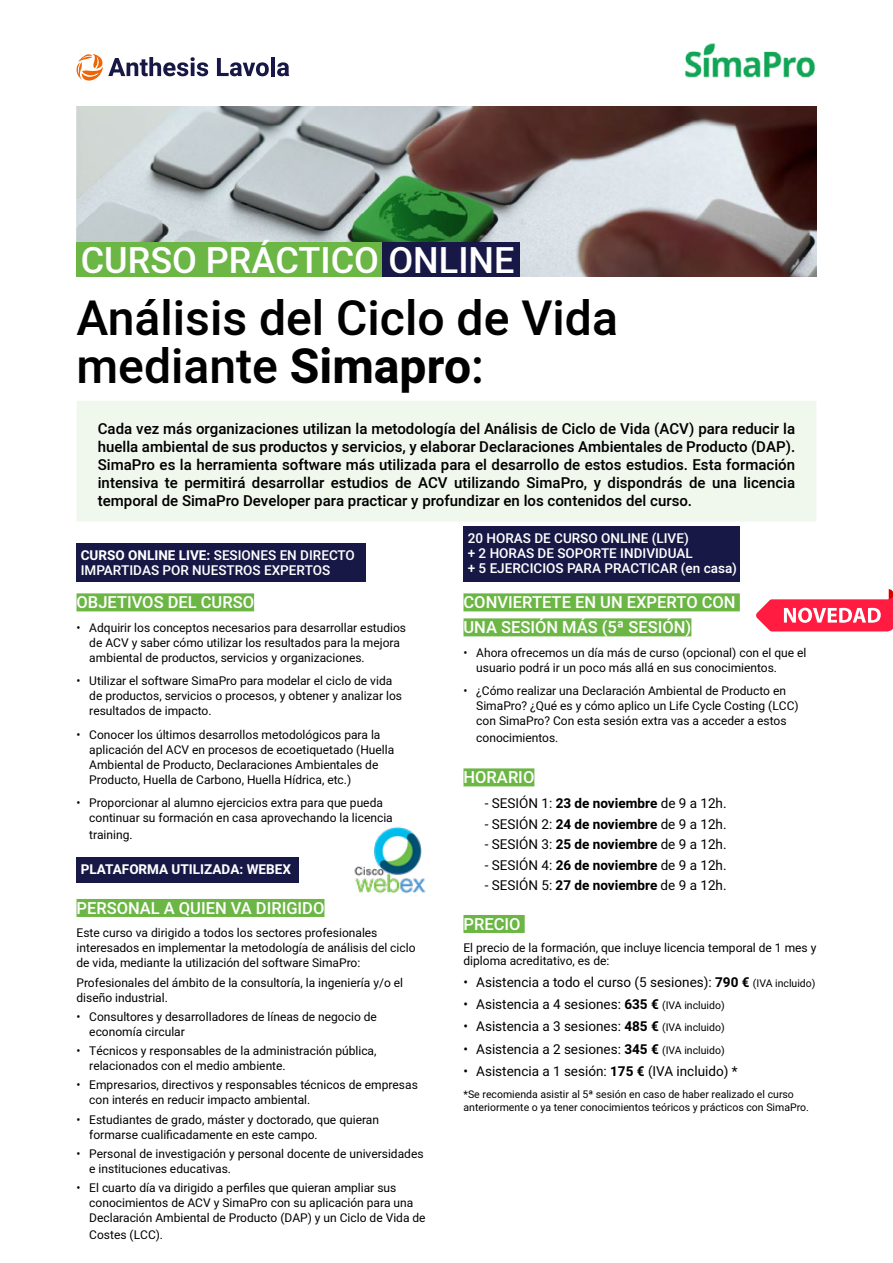
<style>
.page{position:relative;width:893px;height:1263px;background:#fff}
.page>*{position:absolute;margin:0;border:0;box-sizing:border-box;transform-origin:0 0}
.t1{font:500 48px/48px "Heebo";color:#000}
.t2{font:500 36px "Heebo";color:#fff}
.t3{font:500 16.5px/25px "Heebo";color:#fff}
.t4{font:500 15px/18px "Heebo";color:#000;text-align:justify}
.t5{font:13.5px "Heebo";color:#000}
.t6{font:500 13.5px/15px "Heebo";color:#fff}
.t7{font:700 13.5px "Heebo";color:#fff}
.t8{font:12px/15px "Heebo";color:#000}
.t9{font:10.5px/13.5px "Heebo";color:#000}
.s1{font-weight:700}
.s2{font-size:10.5px}
</style>
<div class="page">
<div style="left:463px;top:526px;width:277px;height:56px;background:#171846"></div>
<div style="left:77px;top:857px;width:222px;height:25px;background:#171846"></div>
<div style="left:77px;top:543px;width:289px;height:39px;background:#171846"></div>
<img style="left:77px;top:106px;width:739px;height:170px">
<div style="left:77px;top:242px;width:306px;height:34px;background:#6bb644"></div>
<div style="left:77px;top:401px;width:739px;height:121px;background:#f0f7ec"></div>
<div style="left:77px;top:593px;width:177px;height:18px;background:#6bb644"></div>
<div style="left:77px;top:899px;width:247px;height:18px;background:#6bb644"></div>
<div style="left:463px;top:593px;width:277px;height:18px;background:#6bb644"></div>
<div style="left:463px;top:618px;width:228px;height:18px;background:#6bb644"></div>
<div style="left:463px;top:768px;width:71px;height:18px;background:#6bb644"></div>
<div style="left:463px;top:915px;width:62px;height:18px;background:#6bb644"></div>
<svg style="left:217px;top:58px;width:52px;height:18px"></svg>
<hr style="left:271px;top:57px;width:4px;height:19px;background:#171846">
<svg style="left:277px;top:62px;width:12px;height:14px"></svg>
<svg style="left:76px;top:54px;width:132px;height:27px"></svg>
<svg style="left:756px;top:589px;width:137px;height:42px"></svg>
<div style="left:383px;top:242px;width:137px;height:34px;background:#171846"></div>
<img style="left:354px;top:827px;width:72px;height:67px">
<img style="left:685px;top:43px;width:131px;height:35px">
<h2 class="t2" style="left:81px;top:235px;width:435px">CURSO PRÁCTICO ONLINE</h2>
<h1 class="t1" style="left:77px;top:295px;width:543px">Análisis del Ciclo de Vida mediante <span class="s1">Simapro</span>:</h1>
<p class="t4" style="left:98px;top:419px;width:699px">Cada vez más organizaciones utilizan la metodología del Análisis de Ciclo de Vida (ACV) para reducir la huella ambiental de sus productos y servicios, y elaborar Declaraciones Ambientales de Producto (DAP).<br>SimaPro es la herramienta software más utilizada para el desarrollo de estos estudios. Esta formación intensiva te permitirá desarrollar estudios de ACV utilizando SimaPro, y dispondrás de una licencia temporal de SimaPro Developer para practicar y profundizar en los contenidos del curso.</p>
<p class="t6" style="left:81px;top:548px;width:276px"><span class="s1">CURSO ONLINE LIVE:</span> SESIONES EN DIRECTO<br>IMPARTIDAS POR NUESTROS EXPERTOS</p>
<h3 class="t3" style="left:77px;top:590px;width:179px">OBJETIVOS DEL CURSO</h3>
<p class="t8" style="left:89px;top:620px;width:318px;text-indent:-13px">• Adquirir los conceptos necesarios para desarrollar estudios de ACV y saber cómo utilizar los resultados para la mejora ambiental de productos, servicios y organizaciones.</p>
<p class="t8" style="left:89px;top:674px;width:314px;text-indent:-13px">• Utilizar el software SimaPro para modelar el ciclo de vida de productos, servicios o procesos, y obtener y analizar los resultados de impacto.</p>
<p class="t8" style="left:89px;top:727px;width:306px;text-indent:-13px">• Conocer los últimos desarrollos metodológicos para la aplicación del ACV en procesos de ecoetiquetado (Huella Ambiental de Producto, Declaraciones Ambientales de Producto, Huella de Carbono, Huella Hídrica, etc.)</p>
<p class="t8" style="left:89px;top:796px;width:305px;text-indent:-13px">• Proporcionar al alumno ejercicios extra para que pueda continuar su formación en casa aprovechando la licencia</p>
<p class="t8" style="left:89px;top:827px;width:45px">training.</p>
<p class="t7" style="left:81px;top:860px;width:212px">PLATAFORMA UTILIZADA: WEBEX</p>
<h3 class="t3" style="left:77px;top:896px;width:249px">PERSONAL A QUIEN VA DIRIGIDO</h3>
<p class="t8" style="left:77px;top:926px;width:340px">Este curso va dirigido a todos los sectores profesionales interesados en implementar la metodología de análisis del ciclo de vida, mediante la utilización del software SimaPro:</p>
<p class="t8" style="left:77px;top:975px;width:328px">Profesionales del ámbito de la consultoría, la ingeniería y/o el diseño industrial.</p>
<p class="t8" style="left:89px;top:1009px;width:289px;text-indent:-13px">• Consultores y desarrolladores de líneas de negocio de economía circular</p>
<p class="t8" style="left:89px;top:1043px;width:289px;text-indent:-13px">• Técnicos y responsables de la administración pública, relacionados con el medio ambiente.</p>
<p class="t8" style="left:89px;top:1078px;width:330px;text-indent:-13px">• Empresarios, directivos y responsables técnicos de empresas con interés en reducir impacto ambiental.</p>
<p class="t8" style="left:89px;top:1112px;width:291px;text-indent:-13px">• Estudiantes de grado, máster y doctorado, que quieran formarse cualificadamente en este campo.</p>
<p class="t8" style="left:89px;top:1146px;width:336px;text-indent:-13px">• Personal de investigación y personal docente de universidades e instituciones educativas.</p>
<p class="t8" style="left:89px;top:1180px;width:338px;text-indent:-13px">• El cuarto día va dirigido a perfiles que quieran ampliar sus conocimientos de ACV y SimaPro con su aplicación para una<br>Declaración Ambiental de Producto (DAP) y un Ciclo de Vida de</p>
<p class="t8" style="left:89px;top:1227px;width:75px">Costes (LCC).</p>
<p class="t6" style="left:468px;top:531px;width:271px">20 HORAS DE CURSO ONLINE (LIVE)<br>+ 2 HORAS DE SOPORTE INDIVIDUAL<br>+ 5 EJERCICIOS PARA PRACTICAR (en casa)</p>
<h3 class="t3" style="left:463px;top:590px;width:274px">CONVIERTETE EN UN EXPERTO CON<br>UNA SESIÓN MÁS (5ª SESIÓN)</h3>
<p class="t8" style="left:476px;top:645px;width:332px;text-indent:-13px">• Ahora ofrecemos un día más de curso (opcional) con el que el usuario podrá ir un poco más allá en sus conocimientos.</p>
<p class="t8" style="left:476px;top:684px;width:324px;text-indent:-13px">• ¿Cómo realizar una Declaración Ambiental de Producto en<br>SimaPro? ¿Qué es y cómo aplico un Life Cycle Costing (LCC) con SimaPro? Con esta sesión extra vas a acceder a estos</p>
<p class="t8" style="left:476px;top:730px;width:84px">conocimientos.</p>
<h3 class="t3" style="left:463px;top:765px;width:72px">HORARIO</h3>
<p class="t5" style="left:485px;top:794px;width:243px">- SESIÓN 1: <span class="s1">23 de noviembre</span> de 9 a 12h.</p>
<p class="t5" style="left:485px;top:814px;width:243px">- SESIÓN 2: <span class="s1">24 de noviembre</span> de 9 a 12h.</p>
<p class="t5" style="left:485px;top:835px;width:243px">- SESIÓN 3: <span class="s1">25 de noviembre</span> de 9 a 12h.</p>
<p class="t5" style="left:485px;top:855px;width:243px">- SESIÓN 4: <span class="s1">26 de noviembre</span> de 9 a 12h.</p>
<p class="t5" style="left:485px;top:876px;width:243px">- SESIÓN 5: <span class="s1">27 de noviembre</span> de 9 a 12h.</p>
<h3 class="t3" style="left:463px;top:912px;width:59px">PRECIO</h3>
<p class="t8" style="left:463px;top:941px;width:354px;line-height:13.5px">El precio de la formación, que incluye licencia temporal de 1 mes y diploma acreditativo, es de:</p>
<p class="t5" style="left:463px;top:973px;width:354px">• Asistencia a todo el curso (5 sesiones): <span class="s1">790 €</span> <span class="s2">(IVA incluido)</span></p>
<p class="t5" style="left:463px;top:995px;width:263px">• Asistencia a 4 sesiones: <span class="s1">635 €</span> <span class="s2">(IVA incluido)</span></p>
<p class="t5" style="left:463px;top:1017px;width:263px">• Asistencia a 3 sesiones: <span class="s1">485 €</span> <span class="s2">(IVA incluido)</span></p>
<p class="t5" style="left:463px;top:1039px;width:263px">• Asistencia a 2 sesiones: <span class="s1">345 €</span> <span class="s2">(IVA incluido)</span></p>
<p class="t5" style="left:463px;top:1061px;width:276px">• Asistencia a 1 sesión: <span class="s1">175 €</span> (IVA incluido) *</p>
<p class="t9" style="left:463px;top:1087px;width:347px">*Se recomienda asistir al 5ª sesión en caso de haber realizado el curso anteriormente o ya tener conocimientos teóricos y prácticos con SimaPro.</p>
</div>
